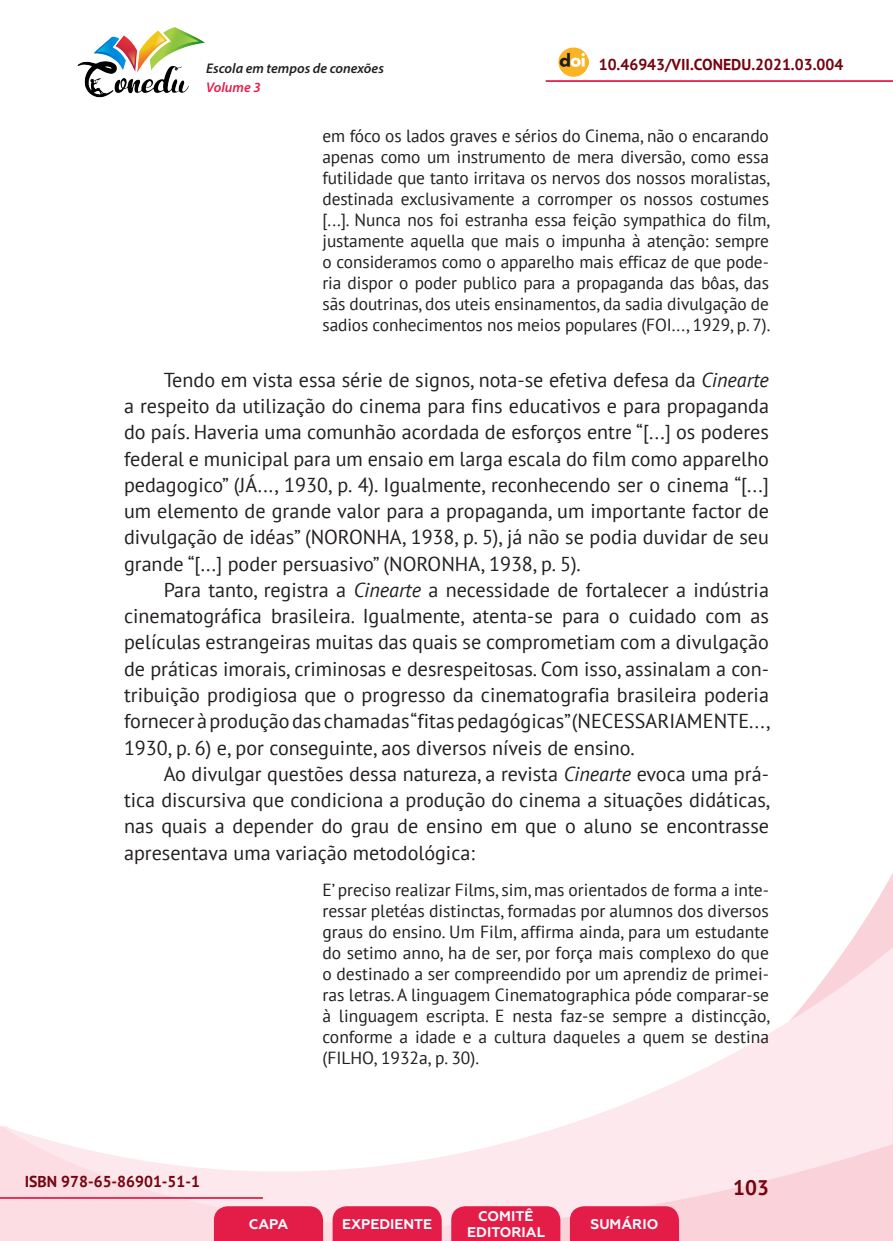
<style>
.page{position:relative;width:893px;height:1241px;background:#fff}
.page>*{position:absolute;margin:0;border:0;box-sizing:border-box;transform-origin:0 0}
.t1{font:700 21px "PT Sans";color:#740410}
._8_CORPO{font:20.12px/26.2px "PT Sans";color:#231f20;text-align:justify}
._12_CITACAO{font:17.5px/21px "PT Sans";letter-spacing:-.005em;color:#231f20;text-align:justify}
.t2{font:700 15.75px "PT Sans";color:#740410}
.t3{font:700 14px/16.8px "Geometria";color:#fff;text-align:center}
.t4{font:italic 600 14px "Myriad Pro";color:#231f20}
.t5{font:italic 600 14px "Myriad Pro";color:#e41c48}
.s1{font-style:italic}
</style>
<div class="page">
<svg style="left:848px;top:873px;width:45px;height:73px"></svg>
<svg style="left:0;top:946px;width:893px;height:294px"></svg>
<hr style="left:0;top:1196px;width:263px;height:2px;background:#e41c48">
<hr style="left:546px;top:80px;width:347px;height:2px;background:#e41c48">
<img style="left:559px;top:47px;width:30px;height:30px">
<img style="left:77px;top:27px;width:128px;height:71px">
<svg style="left:214px;top:1205px;width:109px;height:35px;background:#e52751"></svg>
<svg style="left:333px;top:1205px;width:109px;height:35px;background:#e52751"></svg>
<svg style="left:451px;top:1205px;width:109px;height:35px;background:#e52751"></svg>
<svg style="left:570px;top:1205px;width:109px;height:35px;background:#e52650"></svg>
<p class="t4" style="left:206px;top:59px;width:179px">Escola em tempos de conexões</p>
<p class="t2" style="left:599px;top:54px;width:246px">10.46943/VII.CONEDU.2021.03.004</p>
<p class="t5" style="left:206px;top:78px;width:56px">Volume 3</p>
<p class="_12_CITACAO" style="left:322px;top:125px;width:449px">em fóco os lados graves e sérios do Cinema, não o encarando apenas como um instrumento de mera diversão, como essa futilidade que tanto irritava os nervos dos nossos moralistas, destinada exclusivamente a corromper os nossos costumes [...]. Nunca nos foi estranha essa feição sympathica do film, justamente aquella que mais o impunha à atenção: sempre o consideramos como o apparelho mais efficaz de que pode&shy;ria dispor o poder publico para a propaganda das bôas, das sãs doutrinas, dos uteis ensinamentos, da sadia divulgação de sadios conhecimentos nos meios populares (FOI..., 1929, p. 7).</p>
<p class="_8_CORPO" style="left:124px;top:366px;width:646px;text-indent:40px">Tendo em vista essa série de signos, nota-se efetiva defesa da <span class="s1">Cinearte </span>a respeito da utilização do cinema para fins educativos e para propaganda do país. Haveria uma comunhão acordada de esforços entre “[...] os poderes federal e municipal para um ensaio em larga escala do film como apparelho pedagogico” (JÁ..., 1930, p. 4). Igualmente, reconhecendo ser o cinema “[...] um elemento de grande valor para a propaganda, um importante factor de divulgação de idéas” (NORONHA, 1938, p. 5), já não se podia duvidar de seu grande “[...] poder persuasivo” (NORONHA, 1938, p. 5).</p>
<p class="_8_CORPO" style="left:124px;top:576px;width:648px;text-indent:40px">Para tanto, registra a <span class="s1">Cinearte</span> a necessidade de fortalecer a indústria cinematográfica brasileira. Igualmente, atenta-se para o cuidado com as películas estrangeiras muitas das quais se comprometiam com a divulgação de práticas imorais, criminosas e desrespeitosas. Com isso, assinalam a con&shy;tribuição prodigiosa que o progresso da cinematografia brasileira poderia fornecer à produção das chamadas “fitas pedagógicas” (NECESSARIAMENTE..., 1930, p. 6) e, por conseguinte, aos diversos níveis de ensino.</p>
<p class="_8_CORPO" style="left:124px;top:760px;width:648px;text-indent:40px">Ao divulgar questões dessa natureza, a revista <span class="s1">Cinearte</span> evoca uma prá&shy;tica discursiva que condiciona a produção do cinema a situações didáticas, nas quais a depender do grau de ensino em que o aluno se encontrasse apresentava uma variação metodológica:</p>
<p class="_12_CITACAO" style="left:322px;top:878px;width:449px">E’ preciso realizar Films, sim, mas orientados de forma a inte&shy;ressar pletéas distinctas, formadas por alumnos dos diversos graus do ensino. Um Film, affirma ainda, para um estudante do setimo anno, ha de ser, por força mais complexo do que o destinado a ser compreendido por um aprendiz de primei&shy;ras letras. A linguagem Cinematographica póde comparar-se à linguagem escripta. E nesta faz-se sempre a distincção, conforme a idade e a cultura daqueles a quem se destina (FILHO, 1932a, p. 30).</p>
<p class="t2" style="left:25px;top:1170px;width:177px">ISBN 978-65-86901-51-1</p>
<p class="t3" style="left:249px;top:1215px;width:41px">CAPA</p>
<p class="t3" style="left:342px;top:1215px;width:92px">EXPEDIENTE</p>
<p class="t3" style="left:467px;top:1207px;width:79px">COMITÊ<br>EDITORIAL</p>
<p class="t3" style="left:590px;top:1215px;width:69px">SUMÁRIO</p>
<p class="t1" style="left:733px;top:1173px;width:37px">103</p>
</div>
